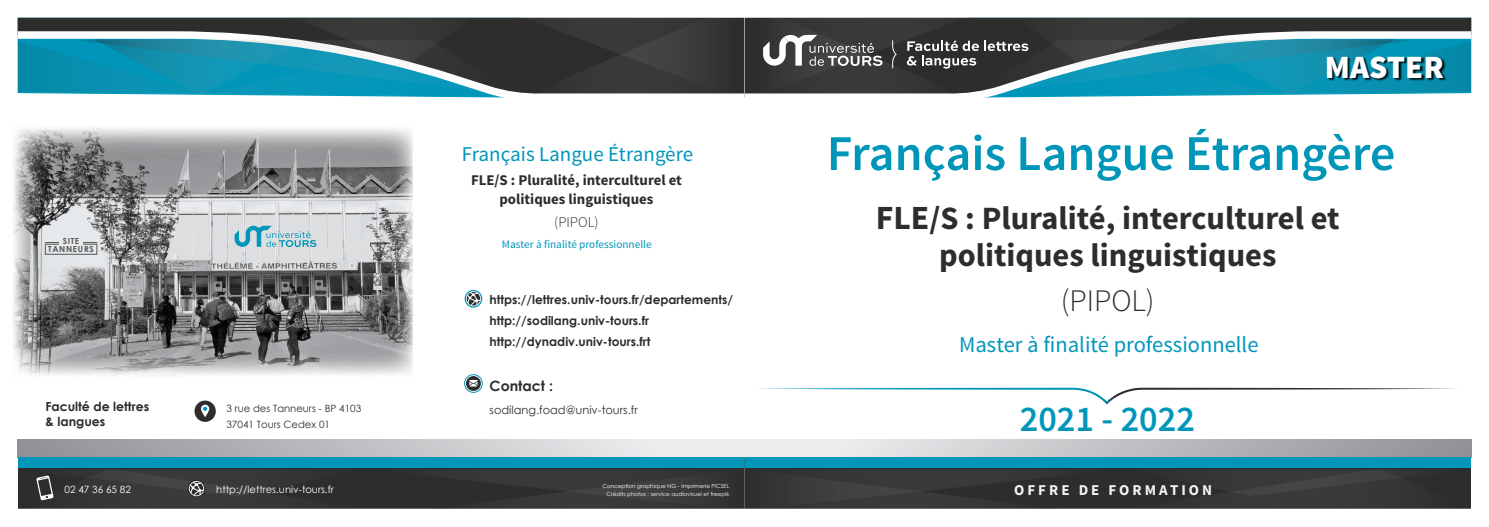
<style>
.page{position:relative;width:1489px;height:527px;background:#fff}
.page>*{position:absolute;margin:0;border:0;box-sizing:border-box;transform-origin:0 0}
.t1{font:600 50px "Source Sans Pro";color:#0096ba}
.t2{font:600 36.25px "Source Sans Pro";color:#0096ba}
.t3{font:700 32.5px/37.5px "Source Sans Pro";color:#2d2d2d;text-align:center}
.t4{font:900 32.5px "Source Sans Pro";color:#fff}
.t5{font:300 31.25px "Source Sans Pro";color:#2d2d2d}
.t6{font:22.5px "Source Sans Pro";color:#0096ba}
.t7{font:21px "Source Sans Pro";color:#0096ba}
.t8{font:700 15px "Source Sans Pro";letter-spacing:.2em;color:#f4f4f6}
.t9{font:700 14.88px/18.8px "Source Sans Pro";color:#2d2d2d;text-align:center}
.t10{font:300 14.88px "Source Sans Pro";color:#2d2d2d}
.t11{font:700 14.12px "Century Gothic";color:#2d2d2d}
.t12{font:700 12.5px/15px "Century Gothic";color:#2d2d2d}
.t13{font:700 12.25px/21.2px "Century Gothic";color:#2d2d2d}
.t14{font:11.38px "Century Gothic";color:#2d2d2d}
.t15{font:11.25px "Source Sans Pro";color:#0096ba}
.t16{font:10px/16.2px "Century Gothic";color:#2d2d2d}
.t17{font:10px "Century Gothic";color:#fff}
.t18{font:700 8.38px/8px "Century Gothic";letter-spacing:.08em;color:#575756;text-align:center}
.t19{font:5.62px/8.8px "Century Gothic";color:#fff;text-align:right}
.s1{font-size:33.75px}
</style>
<div class="page">
<div style="left:744px;top:439px;width:726px;height:18px;background:linear-gradient(to right,#f4f6f7,#919095)"></div>
<svg style="left:744px;top:18px;width:5px;height:80px"></svg>
<div style="left:744px;top:457px;width:726px;height:10px;background:#0096ba"></div>
<div style="left:18px;top:439px;width:726px;height:18px;background:linear-gradient(to right,#918f95,#f4f5f7)"></div>
<svg style="left:739px;top:18px;width:5px;height:76px"></svg>
<svg style="left:18px;top:18px;width:721px;height:80px;background:#3a6b77"></svg>
<div style="left:18px;top:457px;width:726px;height:10px;background:#0096ba"></div>
<svg style="left:749px;top:18px;width:721px;height:80px;background:#476d77"></svg>
<svg style="left:194px;top:400px;width:22px;height:21px"></svg>
<svg style="left:18px;top:468px;width:1452px;height:40px;background:#353535"></svg>
<img style="left:13px;top:127px;width:400px;height:249px">
<svg style="left:44px;top:204px;width:59px;height:60px;background:#cbcecf"></svg>
<div style="left:45px;top:243px;width:52px;height:11px;border:1px solid #575756"></div>
<hr style="left:45px;top:242px;width:52px;height:1px;background:#575756">
<hr style="left:59px;top:241px;width:24px;height:4px;background:#e8eaeb">
<div style="left:179px;top:215px;width:14px;height:44px;background:#dddee0"></div>
<div style="left:195px;top:215px;width:14px;height:44px;background:#dddee0"></div>
<div style="left:213px;top:215px;width:14px;height:47px;background:#dddee0"></div>
<div style="left:228px;top:215px;width:13px;height:46px;background:#dddee0"></div>
<div style="left:312px;top:215px;width:15px;height:46px;background:#dddee0"></div>
<div style="left:328px;top:215px;width:14px;height:45px;background:#dddee0"></div>
<div style="left:346px;top:215px;width:14px;height:44px;background:#dddee0"></div>
<svg style="left:169px;top:224px;width:10px;height:31px"></svg>
<div style="left:363px;top:233px;width:8px;height:7px;background:#dcdee0"></div>
<svg style="left:371px;top:238px;width:4px;height:4px"></svg>
<div style="left:361px;top:240px;width:9px;height:8px;background:#dcdee0"></div>
<div style="left:361px;top:250px;width:12px;height:10px;background:#dcdee0"></div>
<svg style="left:234px;top:215px;width:82px;height:46px;background:#bed3da"></svg>
<img style="left:1318px;top:50px;width:135px;height:45px">
<svg style="left:464px;top:289px;width:18px;height:18px"></svg>
<svg style="left:466px;top:291px;width:15px;height:15px"></svg>
<svg style="left:466px;top:292px;width:14px;height:13px"></svg>
<svg style="left:464px;top:374px;width:18px;height:18px"></svg>
<div style="left:464px;top:374px;width:18px;height:18px;border:1px solid #0096ba;border-radius:50%"></div>
<svg style="left:466px;top:375px;width:15px;height:15px"></svg>
<svg style="left:469px;top:379px;width:8px;height:7px"></svg>
<svg style="left:757px;top:387px;width:698px;height:17px"></svg>
<p class="t18" style="left:48px;top:237px;width:47px">SITE<br>TANNEURS</p>
<p class="t12" style="left:45px;top:398px;width:105px">Faculté de lettres &amp; langues</p>
<p class="t16" style="left:226px;top:399px;width:136px">3 rue des Tanneurs - BP 4103<br>37041 Tours Cedex 01</p>
<p class="t17" style="left:64px;top:482px;width:68px">02 47 36 65 82</p>
<p class="t17" style="left:216px;top:481px;width:119px">http://lettres.univ-tours.fr</p>
<h3 class="t7" style="left:462px;top:140px;width:233px">Français Langue Étrangère</h3>
<p class="t9" style="left:471px;top:171px;width:212px">FLE/S : Pluralité, interculturel et politiques linguistiques</p>
<p class="t10" style="left:554px;top:213px;width:46px">(PIPOL)</p>
<p class="t15" style="left:502px;top:237px;width:151px">Master à finalité professionnelle</p>
<p class="t13" style="left:489px;top:288px;width:245px">https://lettres.univ-tours.fr/departements/ http://sodilang.univ-tours.fr http://dynadiv.univ-tours.frt</p>
<p class="t11" style="left:489px;top:374px;width:65px">Contact :</p>
<p class="t14" style="left:489px;top:401px;width:150px">sodilang.foad@univ-tours.fr</p>
<p class="t19" style="left:602px;top:480px;width:128px">Conception graphique NG - Imprimerie PICSEL<br>Crédits photos : service audiovisuel et freepik</p>
<h3 class="t4" style="left:1324px;top:46px;width:121px">MASTER</h3>
<h1 class="t1" style="left:826px;top:122px;width:570px">Français Langue Étrangère</h1>
<h3 class="t3" style="left:875px;top:200px;width:465px"><span class="s1">FLE</span>/S : Pluralité, interculturel et politiques linguistiques</h3>
<h3 class="t5" style="left:1060px;top:282px;width:95px">(PIPOL)</h3>
<h3 class="t6" style="left:959px;top:330px;width:301px">Master à finalité professionnelle</h3>
<h2 class="t2" style="left:1019px;top:395px;width:177px">2021 - 2022</h2>
<p class="t8" style="left:1014px;top:480px;width:199px">OFFRE DE FORMATION</p>
</div>
